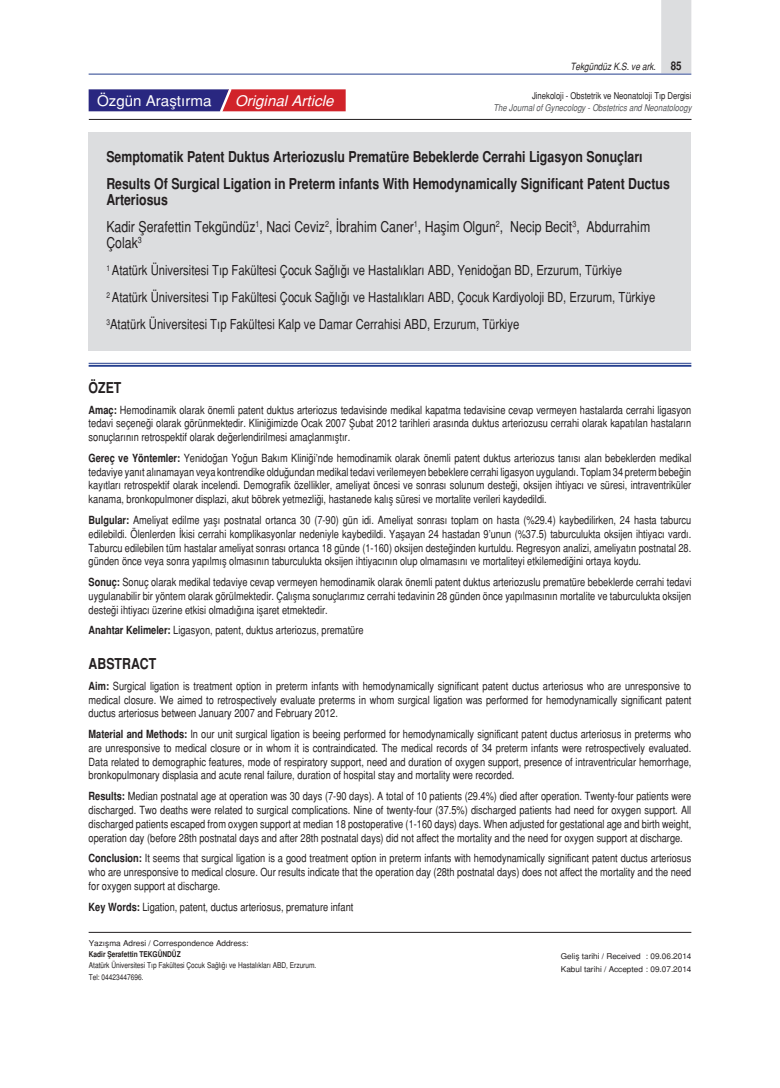
<style>
.page{position:relative;width:780px;height:1088px;background:#fff}
.page>*{position:absolute;margin:0;border:0;box-sizing:border-box;transform-origin:0 0}
.t1{font:700 15px/16.2px "Helvetica Narrowaci";color:#231f20}
.t2{font:15px/16.2px "Helvetica Narrowaci";color:#231f20}
.t3{font:italic 14.75px "Helvetica Narrowaci";color:#fff;scale:1.25 1}
.t4{font:14.75px "Helvetica Narrowaci";color:#fff;scale:1.25 1}
.t5{font:13.75px "Helvetica Narrowaci";color:#231f20}
.t6{font:700 11.88px "Helvetica Narrowaci";color:#231f20}
.t7{font:11.25px/13.8px "Helvetica Narrowaci";color:#231f20;text-align:justify}
.t8{font:italic 10px "Helvetica Narrowaci";color:#231f20}
.t9{font:italic 9.38px "Helvetica Narrowaci";color:#57585a}
.t10{font:9.38px "Helvetica Narrowaci";color:#231f20}
.t11{font:8px "Helvetica Narrowaci";color:#231f20;scale:1.25 1}
.t12{font:8px "Helvetica Narrowaci";color:#231f20}
.t13{font:700 8px "Helvetica Narrowaci";color:#231f20}
.s1{font-weight:700}
</style>
<div class="page">
<svg style="left:89px;top:89px;width:256px;height:23px;background:#7e3061"></svg>
<hr style="left:89px;top:119px;width:602px;height:1px;background:#231f20">
<hr style="left:89px;top:932px;width:602px;height:1px;background:#231f20">
<div style="left:661px;top:1px;width:29px;height:72px;background:#dcdddf"></div>
<div style="left:661px;top:0;width:30px;height:73px;border:1px solid #dcdddf"></div>
<hr style="left:89px;top:74px;width:602px;height:1px;background:#253f8e">
<div style="left:89px;top:132px;width:602px;height:219px;background:#dcdddf"></div>
<hr style="left:89px;top:363px;width:602px;height:1px;background:#253f8e">
<hr style="left:89px;top:365px;width:602px;height:2px;background:#253f8e">
<p class="t8" style="left:570px;top:61px;width:87px">Tekgündüz K.S. ve ark.</p>
<p class="t6" style="left:670px;top:59px;width:12px">85</p>
<p class="t10" style="left:532px;top:90px;width:161px">Jinekoloji - Obstetrik ve Neonatoloji Tıp Dergisi</p>
<p class="t4" style="left:97px;top:92px;width:93px">Özgün Araştırma</p>
<p class="t3" style="left:235px;top:92px;width:80px">Original Article</p>
<p class="t9" style="left:493px;top:102px;width:199px">The Journal of Gynecology - Obstetrics and Neonatoloogy</p>
<p class="t1" style="left:106px;top:149px;width:537px">Semptomatik Patent Duktus Arteriozuslu Prematüre Bebeklerde Cerrahi Ligasyon Sonuçları</p>
<p class="t1" style="left:106px;top:175px;width:565px">Results Of Surgical Ligation in Preterm infants With Hemodynamically Significant Patent Ductus<br>Arteriosus</p>
<p class="t2" style="left:106px;top:219px;width:545px">Kadir Şerafettin Tekgündüz<sup>1</sup>, Naci Ceviz<sup>2</sup>, İbrahim Caner<sup>1</sup>, Haşim Olgun<sup>2</sup>, Necip Becit<sup>3</sup>, Abdurrahim<br>Çolak<sup>3</sup></p>
<p class="t5" style="left:106px;top:262px;width:517px"><sup>1</sup> Atatürk Üniversitesi Tıp Fakültesi Çocuk Sağlığı ve Hastalıkları ABD, Yenidoğan BD, Erzurum, Türkiye</p>
<p class="t5" style="left:106px;top:289px;width:550px"><sup>2</sup> Atatürk Üniversitesi Tıp Fakültesi Çocuk Sağlığı ve Hastalıkları ABD, Çocuk Kardiyoloji BD, Erzurum, Türkiye</p>
<p class="t5" style="left:106px;top:316px;width:414px"><sup>3</sup>Atatürk Üniversitesi Tıp Fakültesi Kalp ve Damar Cerrahisi ABD, Erzurum, Türkiye</p>
<p class="t1" style="left:89px;top:379px;width:34px">ÖZET</p>
<p class="t7" style="left:89px;top:403px;width:604px"><span class="s1">Amaç:</span> Hemodinamik olarak önemli patent duktus arteriozus tedavisinde medikal kapatma tedavisine cevap vermeyen hastalarda cerrahi ligasyon tedavi seçeneği olarak görünmektedir. Kliniğimizde Ocak 2007 Şubat 2012 tarihleri arasında duktus arteriozusu cerrahi olarak kapatılan hastaların sonuçlarının retrospektif olarak değerlendirilmesi amaçlanmıştır.</p>
<p class="t7" style="left:89px;top:451px;width:604px"><span class="s1">Gereç ve Yöntemler:</span> Yenidoğan Yoğun Bakım Kliniği’nde hemodinamik olarak önemli patent duktus arteriozus tanısı alan bebeklerden medikal tedaviye yanıt alınamayan veya kontrendike olduğundan medikal tedavi verilemeyen bebeklere cerrahi ligasyon uygulandı. Toplam 34 preterm bebeğin kayıtları retrospektif olarak incelendi. Demografik özellikler, ameliyat öncesi ve sonrası solunum desteği, oksijen ihtiyacı ve süresi, intraventriküler kanama, bronkopulmoner displazi, akut böbrek yetmezliği, hastanede kalış süresi ve mortalite verileri kaydedildi.</p>
<p class="t7" style="left:89px;top:513px;width:604px"><span class="s1">Bulgular:</span> Ameliyat edilme yaşı postnatal ortanca 30 (7-90) gün idi. Ameliyat sonrası toplam on hasta (%29.4) kaybedilirken, 24 hasta taburcu edilebildi. Ölenlerden İkisi cerrahi komplikasyonlar nedeniyle kaybedildi. Yaşayan 24 hastadan 9’unun (%37.5) taburculukta oksijen ihtiyacı vardı.<br>Taburcu edilebilen tüm hastalar ameliyat sonrası ortanca 18 günde (1-160) oksijen desteğinden kurtuldu. Regresyon analizi, ameliyatın postnatal 28. günden önce veya sonra yapılmış olmasının taburculukta oksijen ihtiyacının olup olmamasını ve mortaliteyi etkilemediğini ortaya koydu.</p>
<p class="t7" style="left:89px;top:575px;width:604px"><span class="s1">Sonuç:</span> Sonuç olarak medikal tedaviye cevap vermeyen hemodinamik olarak önemli patent duktus arteriozuslu prematüre bebeklerde cerrahi tedavi uygulanabilir bir yöntem olarak görülmektedir. Çalışma sonuçlarımız cerrahi tedavinin 28 günden önce yapılmasının mortalite ve taburculukta oksijen desteği ihtiyacı üzerine etkisi olmadığına işaret etmektedir.</p>
<p class="t7" style="left:89px;top:623px;width:276px"><span class="s1">Anahtar Kelimeler:</span> Ligasyon, patent, duktus arteriozus, prematüre</p>
<p class="t1" style="left:89px;top:655px;width:69px">ABSTRACT</p>
<p class="t7" style="left:89px;top:679px;width:604px"><span class="s1">Aim:</span> Surgical ligation is treatment option in preterm infants with hemodynamically significant patent ductus arteriosus who are unresponsive to medical closure. We aimed to retrospectively evaluate preterms in whom surgical ligation was performed for hemodynamically significant patent ductus arteriosus between January 2007 and February 2012.</p>
<p class="t7" style="left:89px;top:727px;width:604px"><span class="s1">Material and Methods:</span> In our unit surgical ligation is beeing performed for hemodynamically significant patent ductus arteriosus in preterms who are unresponsive to medical closure or in whom it is contraindicated. The medical records of 34 preterm infants were retrospectively evaluated.<br>Data related to demographic features, mode of respiratory support, need and duration of oxygen support, presence of intraventricular hemorrhage, bronkopulmonary displasia and acute renal failure, duration of hospital stay and mortality were recorded.</p>
<p class="t7" style="left:89px;top:789px;width:604px"><span class="s1">Results:</span> Median postnatal age at operation was 30 days (7-90 days). A total of 10 patients (29.4%) died after operation. Twenty-four patients were discharged. Two deaths were related to surgical complications. Nine of twenty-four (37.5%) discharged patients had need for oxygen support. All discharged patients escaped from oxygen support at median 18 postoperative (1-160 days) days. When adjusted for gestational age and birth weight, operation day (before 28th postnatal days and after 28th postnatal days) did not affect the mortality and the need for oxygen support at discharge.</p>
<p class="t7" style="left:89px;top:851px;width:604px"><span class="s1">Conclusion:</span> It seems that surgical ligation is a good treatment option in preterm infants with hemodynamically significant patent ductus arteriosus who are unresponsive to medical closure. Our results indicate that the operation day (28th postnatal days) does not affect the mortality and the need for oxygen support at discharge.</p>
<p class="t7" style="left:89px;top:900px;width:266px"><span class="s1">Key Words:</span> Ligation, patent, ductus arteriosus, premature infant</p>
<p class="t11" style="left:89px;top:938px;width:129px">Yazışma Adresi / Correspondence Address:</p>
<p class="t13" style="left:89px;top:949px;width:93px">Kadir Şerafettin TEKGÜNDÜZ</p>
<p class="t12" style="left:89px;top:961px;width:229px">Atatürk Üniversitesi Tıp Fakültesi Çocuk Sağlığı ve Hastalıkları ABD, Erzurum.</p>
<p class="t12" style="left:89px;top:972px;width:56px">Tel: 04423447696.</p>
<p class="t11" style="left:561px;top:951px;width:106px">Geliş tarihi / Received : 09.06.2014</p>
<p class="t11" style="left:561px;top:964px;width:106px">Kabul tarihi / Accepted : 09.07.2014</p>
</div>
